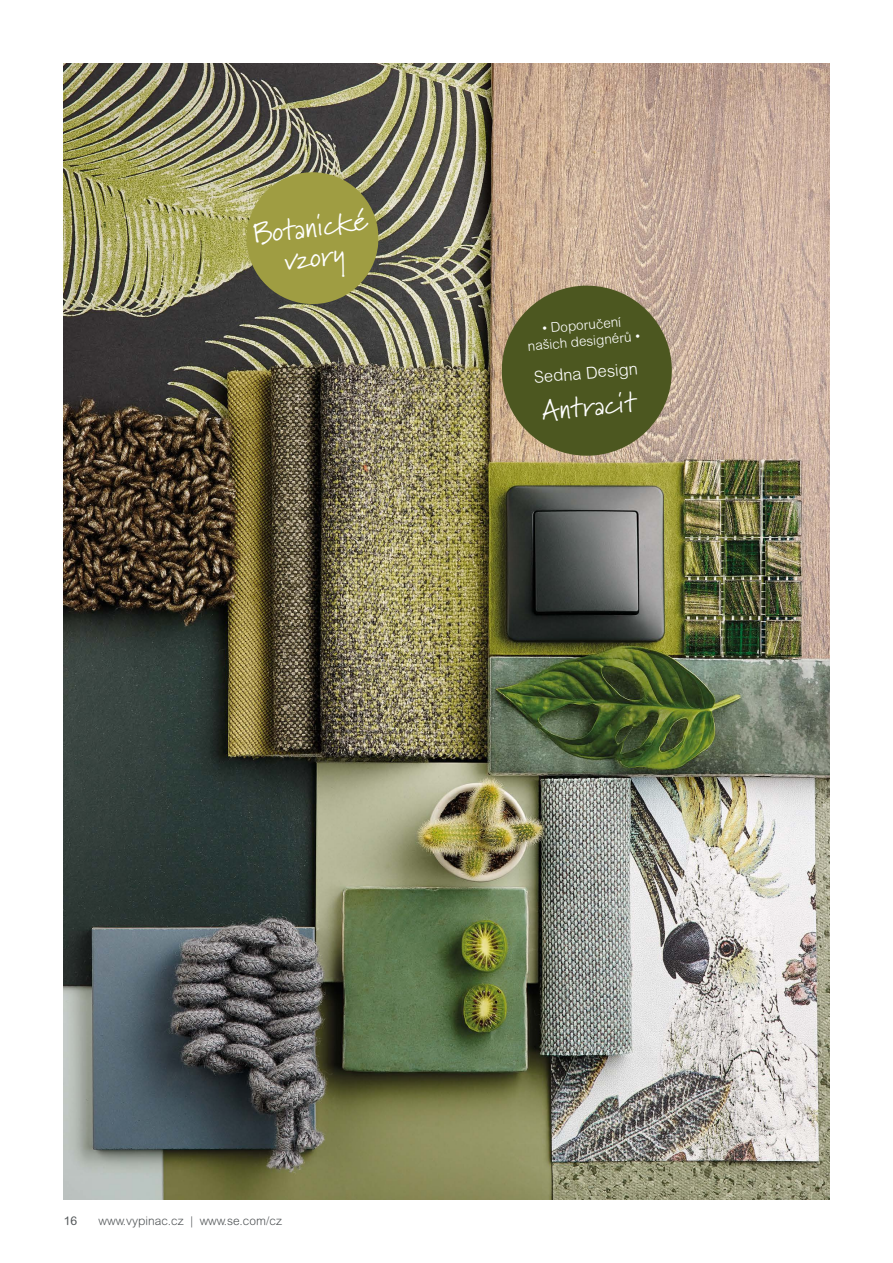
<style>
.page{position:relative;width:893px;height:1263px;background:#fff}
.page>*{position:absolute;margin:0;border:0;box-sizing:border-box;transform-origin:0 0}
.t1{font:30px/30px "Marydale";color:#fff;text-align:center}
.t2{font:28.5px "Marydale";color:#fff}
.t3{font:300 16.5px "Arial Rounded MT Pro";color:#fff}
.t4{font:300 13.5px/16.2px "Arial Rounded MT Pro";color:#fff;text-align:center}
.t5{font:300 12px "Arial Rounded MT Pro";color:#505456}
.t6{font:12px "Arial Rounded MT Pro";color:#505456}
</style>
<div class="page">
<img style="left:64px;top:64px;width:765px;height:1135px">
<svg style="left:243px;top:168px;width:139px;height:140px;background:#92904a"></svg>
<svg style="left:498px;top:282px;width:178px;height:177px;background:#6f6f41"></svg>
<h1 class="t1" style="left:251px;top:219px;width:117px;rotate:-7deg">Botanické vzory</h1>
<p class="t4" style="left:526px;top:322px;width:114px;rotate:-5deg">• Doporučení našich designérů •</p>
<h3 class="t3" style="left:533px;top:368px;width:106px;rotate:-5deg">Sedna Design</h3>
<h2 class="t2" style="left:540px;top:393px;width:96px;rotate:-5deg">Antracit</h2>
<p class="t6" style="left:64px;top:1213px;width:15px">16</p>
<p class="t5" style="left:99px;top:1213px;width:185px">www.vypinac.cz | www.se.com/cz</p>
</div>
